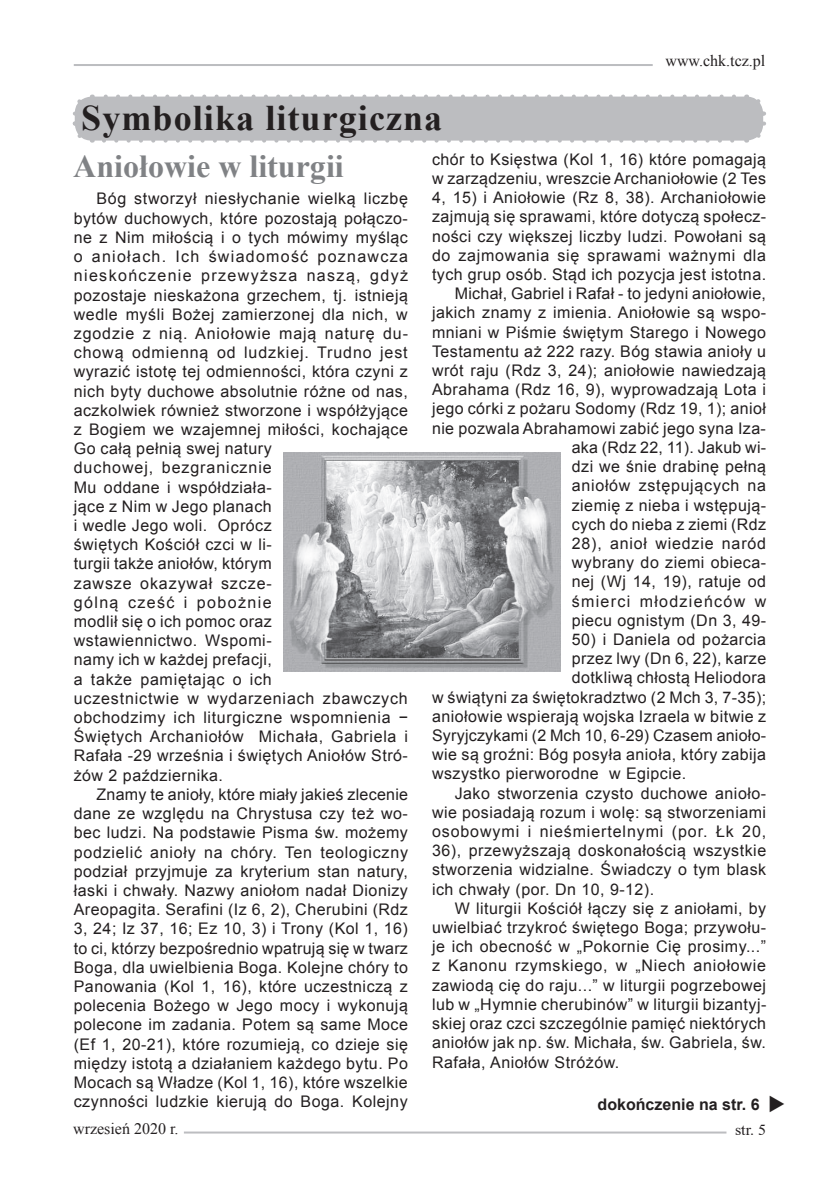
<style>
.page{position:relative;width:840px;height:1191px;background:#fff}
.page>*{position:absolute;margin:0;border:0;box-sizing:border-box;transform-origin:0 0}
.t1{font:700 36px "Times New Roman";letter-spacing:.03em;color:#231f20}
.t2{font:700 32px "Times New Roman";color:#808285}
.t3{font:16px/19.2px "Arial";letter-spacing:.03em;color:#231f20}
.t4{font:16px "Arial";letter-spacing:.055em;color:#231f20}
.t5{font:16px "Times New Roman";color:#231f20}
.t6{font:700 16px "Arial";color:#231f20}
.t7{font:16px "Times New Roman PL";color:#231f20}
</style>
<div class="page">
<hr style="left:74px;top:64px;width:578px;height:2px;background:#bcbdc0">
<hr style="left:184px;top:1131px;width:542px;height:2px;background:#bcbdc0">
<svg style="left:745px;top:94px;width:21px;height:49px"></svg>
<svg style="left:72px;top:95px;width:667px;height:48px;background:#c0c1c4"></svg>
<img style="left:283px;top:452px;width:277px;height:220px">
<p class="t5" style="left:665px;top:50px;width:101px">www.chk.tcz.pl</p>
<h1 class="t1" style="left:81px;top:93px;width:362px">Symbolika liturgiczna</h1>
<h2 class="t2" style="left:73px;top:144px;width:272px">Aniołowie w liturgii</h2>
<p class="t3" style="left:432px;top:150px;width:335px;text-align:right">chór to Księstwa (Kol 1, 16) które pomagają w zarządzeniu, wreszcie Archaniołowie (2 Tes 4, 15) i Aniołowie (Rz 8, 38). Archaniołowie zajmują się sprawami, które dotyczą społecz&shy;ności czy większej liczby ludzi. Powołani są do zajmowania się sprawami ważnymi dla tych grup osób. Stąd ich pozycja jest istotna.<br>Michał, Gabriel i Rafał - to jedyni aniołowie, jakich znamy z imienia. Aniołowie są wspo&shy;mniani w Piśmie świętym Starego i Nowego Testamentu aż 222 razy. Bóg stawia anioły u wrót raju (Rdz 3, 24); aniołowie nawiedzają Abrahama (Rdz 16, 9), wyprowadzają Lota i jego córki z pożaru Sodomy (Rdz 19, 1); anioł nie pozwala Abrahamowi zabić jego syna Iza&shy;aka (Rdz 22, 11). Jakub wi-<br>dzi we śnie drabinę pełną<br>aniołów zstępujących na<br>ziemię z nieba i wstępują-<br>cych do nieba z ziemi (Rdz<br>28), anioł wiedzie naród<br>wybrany do ziemi obieca-<br>nej (Wj 14, 19), ratuje od<br>śmierci młodzieńców w<br>piecu ognistym (Dn 3, 49-</p>
<p class="t3" style="left:571px;top:630px;width:196px">50) i Daniela od pożarcia</p>
<p class="t3" style="left:571px;top:649px;width:196px">przez lwy (Dn 6, 22), karze</p>
<p class="t3" style="left:571px;top:668px;width:196px">dotkliwą chłostą Heliodora</p>
<p class="t3" style="left:432px;top:687px;width:335px">w świątyni za świętokradztwo (2 Mch 3, 7-35);</p>
<p class="t3" style="left:432px;top:706px;width:335px">aniołowie wspierają wojska Izraela w bitwie z</p>
<p class="t3" style="left:432px;top:726px;width:335px">Syryjczykami (2 Mch 10, 6-29) Czasem anioło-</p>
<p class="t3" style="left:432px;top:745px;width:335px">wie są groźni: Bóg posyła anioła, który zabija</p>
<p class="t3" style="left:432px;top:764px;width:256px">wszystko pierworodne w Egipcie.</p>
<p class="t3" style="left:454px;top:783px;width:313px">Jako stworzenia czysto duchowe anioło-</p>
<p class="t3" style="left:432px;top:802px;width:335px">wie posiadają rozum i wolę: są stworzeniami</p>
<p class="t4" style="left:432px;top:821px;width:335px">osobowymi i nieśmiertelnymi (por. Łk 20,</p>
<p class="t3" style="left:432px;top:841px;width:335px">36), przewyższają doskonałością wszystkie</p>
<p class="t3" style="left:432px;top:860px;width:335px">stworzenia widzialne. Świadczy o tym blask</p>
<p class="t3" style="left:432px;top:879px;width:223px">ich chwały (por. Dn 10, 9-12).</p>
<p class="t3" style="left:454px;top:898px;width:313px">W liturgii Kościół łączy się z aniołami, by</p>
<p class="t3" style="left:432px;top:918px;width:335px">uwielbiać trzykroć świętego Boga; przywołu-</p>
<p class="t3" style="left:432px;top:937px;width:335px">je ich obecność w „Pokornie Cię prosimy...”</p>
<p class="t3" style="left:432px;top:956px;width:335px">z Kanonu rzymskiego, w „Niech aniołowie</p>
<p class="t3" style="left:432px;top:975px;width:335px">zawiodą cię do raju...” w liturgii pogrzebowej</p>
<p class="t3" style="left:432px;top:994px;width:335px">lub w „Hymnie cherubinów” w liturgii bizantyj-</p>
<p class="t3" style="left:432px;top:1014px;width:335px">skiej oraz czci szczególnie pamięć niektórych</p>
<p class="t3" style="left:432px;top:1033px;width:335px">aniołów jak np. św. Michała, św. Gabriela, św.</p>
<p class="t3" style="left:432px;top:1052px;width:189px">Rafała, Aniołów Stróżów.</p>
<p class="t3" style="left:74px;top:189px;width:335px;text-indent:23px">Bóg stworzył niesłychanie wielką liczbę bytów duchowych, które pozostają połączo&shy;ne z Nim miłością i o tych mówimy myśląc o aniołach. Ich świadomość poznawcza nieskończenie przewyższa naszą, gdyż pozostaje nieskażona grzechem, tj. istnieją wedle myśli Bożej zamierzonej dla nich, w zgodzie z nią. Aniołowie mają naturę du&shy;chową odmienną od ludzkiej. Trudno jest wyrazić istotę tej odmienności, która czyni z nich byty duchowe absolutnie różne od nas, aczkolwiek również stworzone i współżyjące z Bogiem we wzajemnej miłości, kochające Go całą pełnią swej natury<br>duchowej, bezgranicznie<br>Mu oddane i współdziała-<br>jące z Nim w Jego planach<br>i wedle Jego woli. Oprócz<br>świętych Kościół czci w li-<br>turgii także aniołów, którym<br>zawsze okazywał szcze-<br>gólną cześć i pobożnie<br>modlił się o ich pomoc oraz<br>wstawiennictwo. Wspomi-<br>namy ich w każdej prefacji,<br>a także pamiętając o ich<br>uczestnictwie w wydarzeniach zbawczych obchodzimy ich liturgiczne wspomnienia − Świętych Archaniołów Michała, Gabriela i Rafała -29 września i świętych Aniołów Stró&shy;żów 2 października.</p>
<p class="t3" style="left:74px;top:785px;width:335px;text-align:justify;text-indent:23px">Znamy te anioły, które miały jakieś zlecenie dane ze względu na Chrystusa czy też wo&shy;bec ludzi. Na podstawie Pisma św. możemy podzielić anioły na chóry. Ten teologiczny podział przyjmuje za kryterium stan natury, łaski i chwały. Nazwy aniołom nadał Dionizy Areopagita. Serafini (Iz 6, 2), Cherubini (Rdz 3, 24; Iz 37, 16; Ez 10, 3) i Trony (Kol 1, 16) to ci, którzy bezpośrednio wpatrują się w twarz Boga, dla uwielbienia Boga. Kolejne chóry to Panowania (Kol 1, 16), które uczestniczą z polecenia Bożego w Jego mocy i wykonują polecone im zadania. Potem są same Moce (Ef 1, 20-21), które rozumieją, co dzieje się między istotą a działaniem każdego bytu. Po Mocach są Władze (Kol 1, 16), które wszelkie czynności ludzkie kierują do Boga. Kolejny</p>
<p class="t6" style="left:597px;top:1093px;width:189px">dokończenie na str. 6 ◆</p>
<p class="t5" style="left:73px;top:1118px;width:107px">wrzesień 2020 r.</p>
<p class="t7" style="left:734px;top:1120px;width:33px">str. 5</p>
</div>
